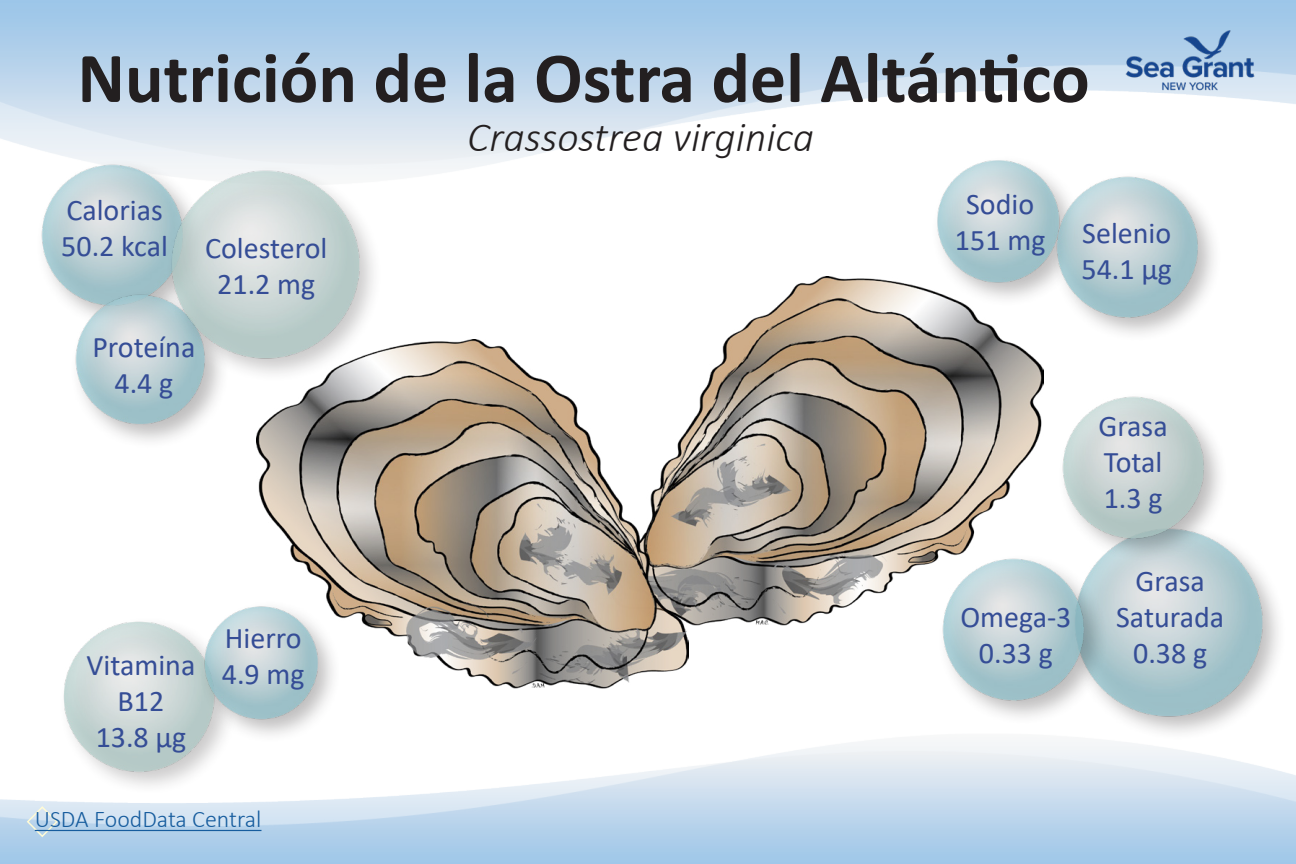
<style>
.page{position:relative;width:1296px;height:864px;background:#fff}
.page>*{position:absolute;margin:0;border:0;box-sizing:border-box;transform-origin:0 0}
.t1{font:700 72px "Calibri";color:#231f20}
.t2{font:italic 300 42px "Calibri";color:#231f20}
.Nutrition_Data_10pt{font:30px "Calibri";color:#354d96}
.Acknowledgement_8pt{font:300 24px "Calibri";color:#175d9e}
</style>
<div class="page">
<img style="left:0;top:688px;width:1296px;height:176px">
<img style="left:1120px;top:25px;width:140px;height:70px">
<img style="left:689px;top:277px;width:354px;height:349px">
<img style="left:257px;top:339px;width:432px;height:349px">
<img style="left:41px;top:153px;width:151px;height:145px">
<div style="left:70px;top:289px;width:160px;height:160px;background:#231f20;opacity:.41"></div>
<img style="left:66px;top:285px;width:148px;height:147px">
<div style="left:1068px;top:523px;width:219px;height:218px;background:#fff"></div>
<img style="left:1059px;top:546px;width:216px;height:182px">
<div style="left:931px;top:154px;width:152px;height:153px;background:#231f20;opacity:.41"></div>
<img style="left:927px;top:154px;width:140px;height:136px">
<div style="left:938px;top:554px;width:170px;height:171px;background:#231f20;opacity:.41"></div>
<img style="left:932px;top:548px;width:162px;height:160px">
<div style="left:1052px;top:171px;width:170px;height:171px;background:#231f20;opacity:.41"></div>
<img style="left:1046px;top:165px;width:162px;height:161px">
<div style="left:165px;top:165px;width:219px;height:218px;background:#231f20;opacity:.33"></div>
<img style="left:156px;top:156px;width:216px;height:214px">
<div style="left:1057px;top:392px;width:171px;height:170px;background:#231f20;opacity:.43"></div>
<img style="left:1057px;top:392px;width:156px;height:154px">
<div style="left:58px;top:616px;width:180px;height:179px;background:#231f20;opacity:.33"></div>
<img style="left:52px;top:616px;width:172px;height:164px">
<div style="left:198px;top:600px;width:144px;height:144px;background:#231f20;opacity:.41"></div>
<img style="left:195px;top:597px;width:130px;height:129px">
<svg style="left:26px;top:805px;width:33px;height:33px"></svg>
<hr style="left:35px;top:830px;width:226px;height:1px;background:#175d9e">
<p class="t1" style="left:78px;top:27px;width:1014px">Nutrición de la Ostra del Altántico</p>
<p class="Nutrition_Data_10pt" style="left:66px;top:189px;width:98px">Calorias</p>
<p class="Nutrition_Data_10pt" style="left:61px;top:225px;width:108px">50.2 kcal</p>
<p class="Nutrition_Data_10pt" style="left:205px;top:227px;width:124px">Colesterol</p>
<p class="Nutrition_Data_10pt" style="left:217px;top:263px;width:100px">21.2 mg</p>
<p class="Nutrition_Data_10pt" style="left:92px;top:327px;width:104px">Proteína</p>
<p class="Nutrition_Data_10pt" style="left:115px;top:363px;width:60px">4.4 g</p>
<p class="Nutrition_Data_10pt" style="left:86px;top:645px;width:110px">Vitamina</p>
<p class="Nutrition_Data_10pt" style="left:118px;top:681px;width:48px">B12</p>
<p class="Nutrition_Data_10pt" style="left:96px;top:717px;width:92px">13.8 µg</p>
<p class="Nutrition_Data_10pt" style="left:225px;top:617px;width:78px">Hierro</p>
<p class="Nutrition_Data_10pt" style="left:222px;top:653px;width:84px">4.9 mg</p>
<p class="Acknowledgement_8pt" style="left:35px;top:805px;width:228px">USDA FoodData Central</p>
<p class="t2" style="left:467px;top:111px;width:348px">Crassostrea virginica</p>
<p class="Nutrition_Data_10pt" style="left:966px;top:184px;width:70px">Sodio</p>
<p class="Nutrition_Data_10pt" style="left:955px;top:220px;width:92px">151 mg</p>
<p class="Nutrition_Data_10pt" style="left:1082px;top:212px;width:90px">Selenio</p>
<p class="Nutrition_Data_10pt" style="left:1082px;top:248px;width:92px">54.1 µg</p>
<p class="Nutrition_Data_10pt" style="left:960px;top:596px;width:113px">Omega-3</p>
<p class="Nutrition_Data_10pt" style="left:979px;top:632px;width:76px">0.33 g</p>
<p class="Nutrition_Data_10pt" style="left:1099px;top:405px;width:71px">Grasa</p>
<p class="Nutrition_Data_10pt" style="left:1104px;top:441px;width:60px">Total</p>
<p class="Nutrition_Data_10pt" style="left:1104px;top:477px;width:60px">1.3 g</p>
<p class="Nutrition_Data_10pt" style="left:1136px;top:561px;width:71px">Grasa</p>
<p class="Nutrition_Data_10pt" style="left:1116px;top:597px;width:110px">Saturada</p>
<p class="Nutrition_Data_10pt" style="left:1133px;top:633px;width:76px">0.38 g</p>
</div>
